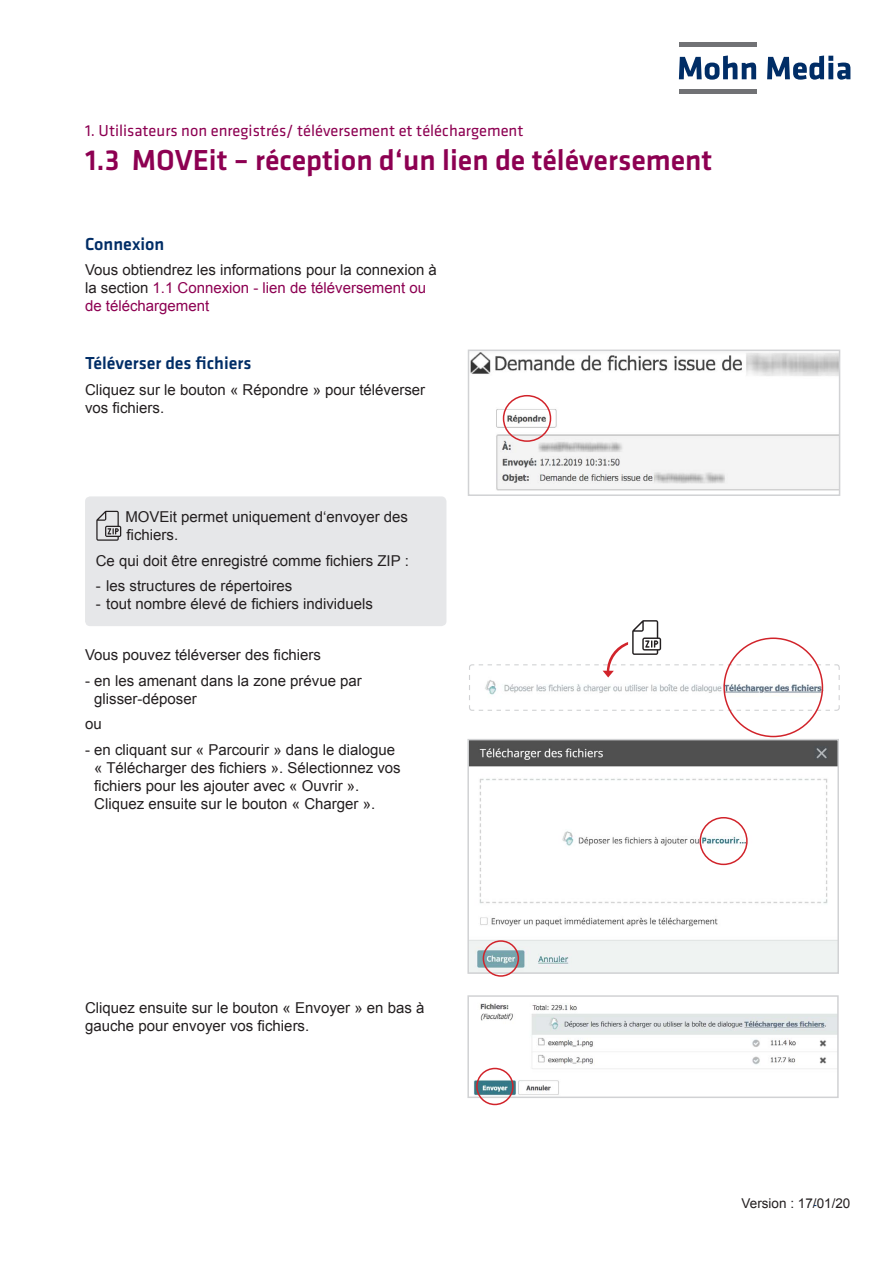
<style>
.page{position:relative;width:893px;height:1263px;background:#fff}
.page>*{position:absolute;margin:0;border:0;box-sizing:border-box;transform-origin:0 0}
.t1{font:500 30px "Klavika";color:#8d0052}
.t2{font:500 18px "Klavika";color:#002d66}
.t3{font:16.5px "Klavika";color:#8d0052}
.t4{font:15px/18px "Arial";color:#231f20}
.t5{font:13.5px "Arial";color:#231f20}
.s1{color:#8d0052}
</style>
<div class="page">
<div style="left:85px;top:496px;width:361px;height:130px;background:#e6e7e9;border-radius:5px"></div>
<hr style="left:679px;top:43px;width:77px;height:4px;background:#717275">
<div style="left:679px;top:89px;width:77px;height:5px;background:#717275"></div>
<svg style="left:679px;top:56px;width:171px;height:24px"></svg>
<svg style="left:96px;top:511px;width:25px;height:30px"></svg>
<img style="left:471px;top:353px;width:366px;height:138px">
<div style="left:468px;top:350px;width:372px;height:146px;border:2px solid #d1d2d4"></div>
<div style="left:503px;top:395px;width:48px;height:47px;border:2px solid #d1232a;border-radius:50%"></div>
<img style="left:473px;top:1003px;width:363px;height:92px">
<div style="left:467px;top:995px;width:372px;height:103px;border:2px solid #d1d2d4"></div>
<div style="left:476px;top:1068px;width:38px;height:37px;border:2px solid #d1232a;border-radius:50%"></div>
<img style="left:470px;top:742px;width:366px;height:229px">
<div style="left:467px;top:739px;width:372px;height:235px;border:2px solid #d1d2d4"></div>
<div style="left:699px;top:817px;width:49px;height:48px;border:2px solid #d1232a;border-radius:50%"></div>
<div style="left:483px;top:940px;width:36px;height:37px;border:2px solid #d1232a;border-radius:50%"></div>
<svg style="left:469px;top:620px;width:371px;height:91px"></svg>
<p class="t3" style="left:85px;top:120px;width:440px">1. Utilisateurs non enregistrés/ téléversement et téléchargement</p>
<h1 class="t1" style="left:85px;top:140px;width:629px">1.3 MOVEit – réception d‘un lien de téléversement</h1>
<p class="t2" style="left:85px;top:231px;width:81px">Connexion</p>
<p class="t4" style="left:85px;top:261px;width:353px">Vous obtiendrez les informations pour la connexion à la section <span class="s1">1.1 Connexion - lien de téléversement ou de téléchargement</span></p>
<p class="t2" style="left:85px;top:351px;width:168px">Téléverser des fichiers</p>
<p class="t4" style="left:85px;top:381px;width:342px">Cliquez sur le bouton « Répondre » pour téléverser vos fichiers.</p>
<p class="t4" style="left:125px;top:508px;width:284px">MOVEit permet uniquement d‘envoyer des fichiers.</p>
<p class="t4" style="left:96px;top:552px;width:315px">Ce qui doit être enregistré comme fichiers ZIP :</p>
<p class="t4" style="left:96px;top:577px;width:198px">- les structures de répertoires</p>
<p class="t4" style="left:96px;top:595px;width:279px">- tout nombre élevé de fichiers individuels</p>
<p class="t4" style="left:85px;top:646px;width:237px">Vous pouvez téléverser des fichiers</p>
<p class="t4" style="left:94px;top:672px;width:269px;text-indent:-9px">- en les amenant dans la zone prévue par glisser-déposer</p>
<p class="t4" style="left:85px;top:715px;width:18px">ou</p>
<p class="t4" style="left:94px;top:741px;width:308px;text-indent:-9px">- en cliquant sur « Parcourir » dans le dialogue « Télécharger des fichiers ». Sélectionnez vos fichiers pour les ajouter avec « Ouvrir ».<br>Cliquez ensuite sur le bouton « Charger ».</p>
<p class="t4" style="left:85px;top:999px;width:341px">Cliquez ensuite sur le bouton « Envoyer » en bas à gauche pour envoyer vos fichiers.</p>
<p class="t5" style="left:742px;top:1194px;width:110px">Version : 17/01/20</p>
</div>
